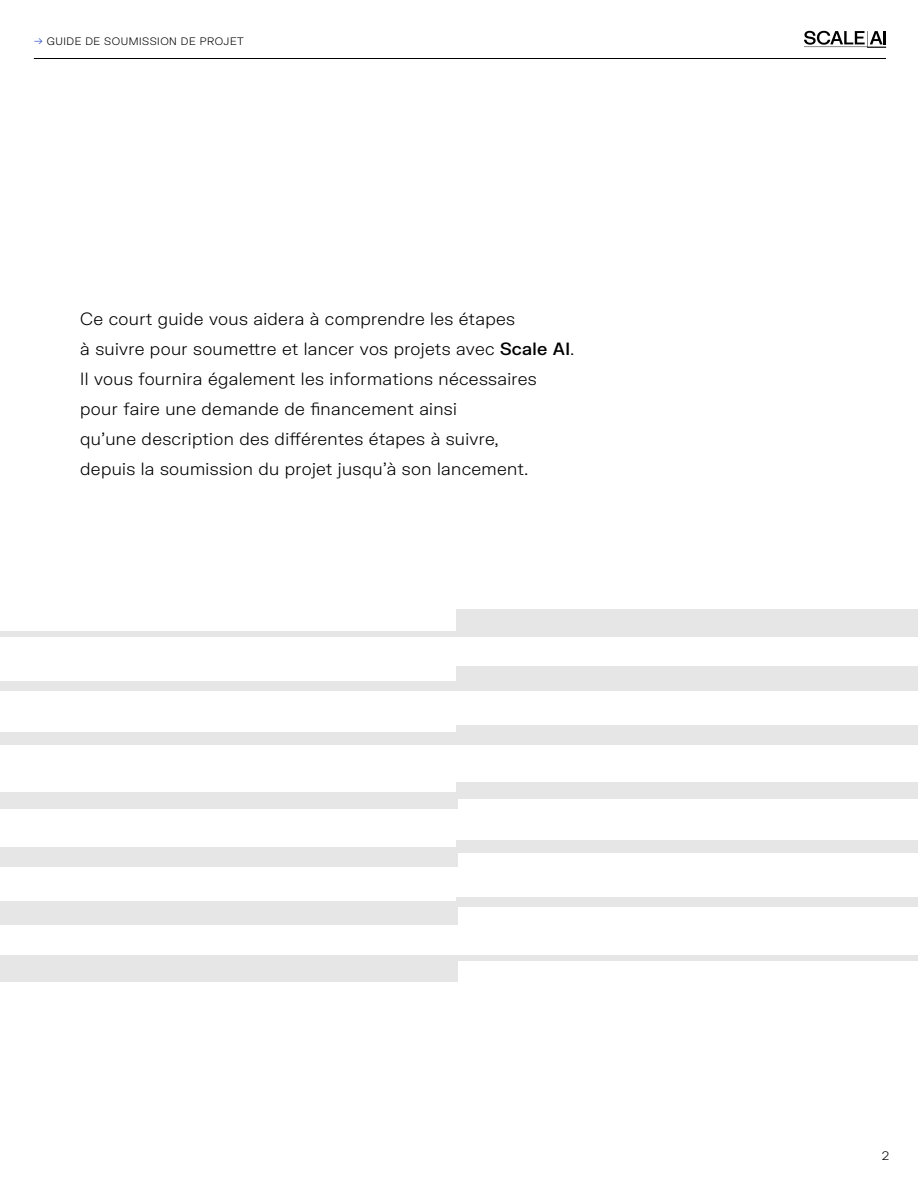
<style>
.page{position:relative;width:918px;height:1188px;background:#fff}
.page>*{position:absolute;margin:0;border:0;box-sizing:border-box;transform-origin:0 0}
.t1{font:300 17.25px/30px "FK Grotesk";letter-spacing:.02em;color:#000}
.t2{font:300 12px "FK Grotesk";color:#000}
.t3{font:300 10.5px "FK Grotesk";letter-spacing:.05em;color:#000}
.s1{color:#1a40c7}
.s2{font-weight:500}
</style>
<div class="page">
<hr style="left:34px;top:58px;width:852px;height:1px;background:#000">
<svg style="left:804px;top:31px;width:82px;height:17px"></svg>
<div style="left:456px;top:609px;width:462px;height:28px;background:#e6e6e6"></div>
<div style="left:456px;top:667px;width:462px;height:24px;background:#e6e6e6"></div>
<div style="left:456px;top:725px;width:462px;height:20px;background:#e6e6e6"></div>
<div style="left:456px;top:782px;width:462px;height:16px;background:#e6e6e6"></div>
<div style="left:456px;top:840px;width:462px;height:13px;background:#e6e6e6"></div>
<div style="left:456px;top:898px;width:462px;height:9px;background:#e6e6e6"></div>
<div style="left:456px;top:956px;width:462px;height:5px;background:#e6e6e6"></div>
<div style="left:0;top:956px;width:458px;height:26px;background:#e6e6e6"></div>
<div style="left:0;top:901px;width:458px;height:24px;background:#e6e6e6"></div>
<div style="left:0;top:847px;width:457px;height:20px;background:#e6e6e6"></div>
<div style="left:0;top:793px;width:458px;height:16px;background:#e6e6e6"></div>
<div style="left:0;top:732px;width:457px;height:13px;background:#e6e6e6"></div>
<div style="left:0;top:682px;width:458px;height:9px;background:#e6e6e6"></div>
<div style="left:0;top:631px;width:457px;height:6px;background:#e6e6e6"></div>
<p class="t3" style="left:34px;top:34px;width:212px"><span class="s1">→</span> GUIDE DE SOUMISSION DE PROJET</p>
<p class="t1" style="left:80px;top:302px;width:495px">Ce court guide vous aidera à comprendre les étapes<br>à suivre pour soumettre et lancer vos projets avec <span class="s2">Scale AI</span>.<br>Il vous fournira également les informations nécessaires pour faire une demande de financement ainsi<br>qu’une description des différentes étapes à suivre,<br>depuis la soumission du projet jusqu’à son lancement.</p>
<p class="t2" style="left:882px;top:1147px;width:9px">2</p>
</div>
